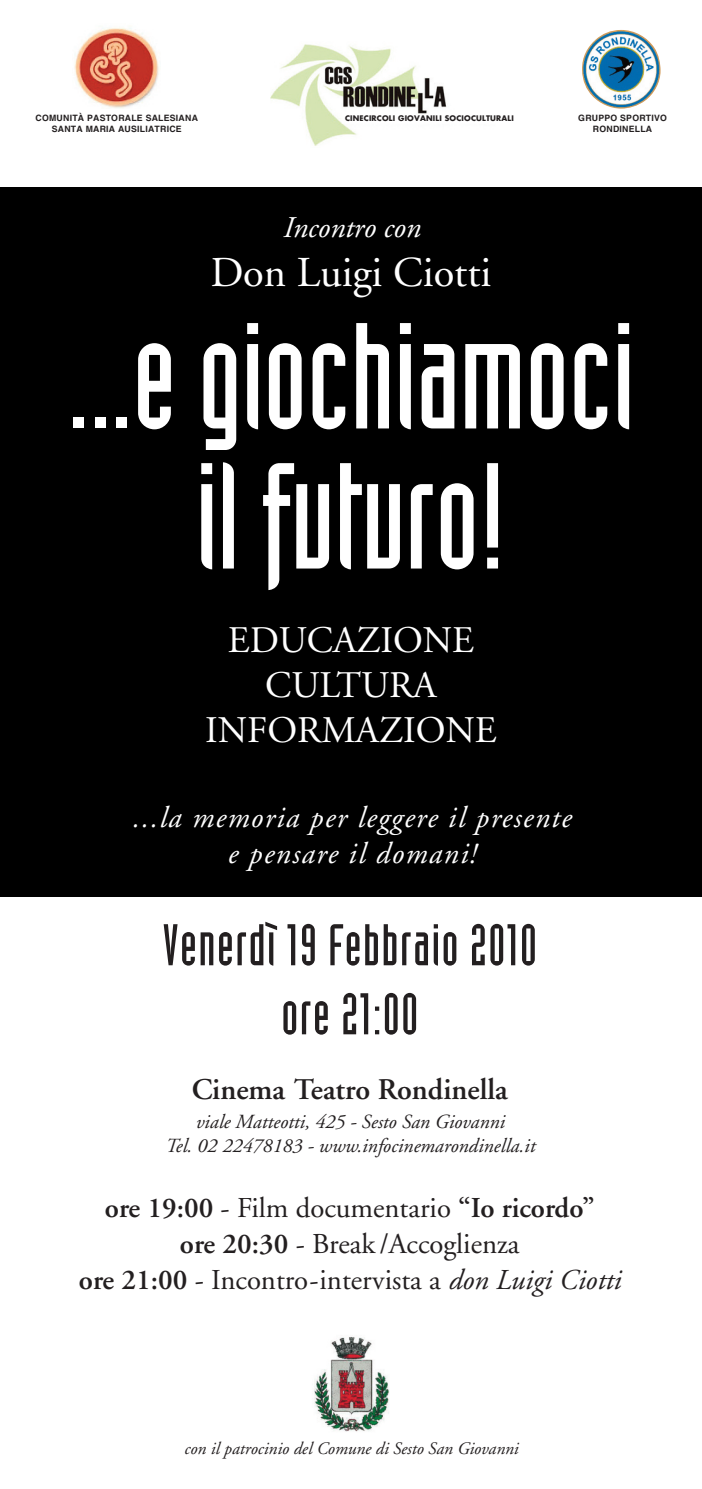
<style>
.page{position:relative;width:702px;height:1489px;background:#fff}
.page>*{position:absolute;margin:0;border:0;box-sizing:border-box;transform-origin:0 0}
.t1{font:147.5px/140px "Industria Solid";color:#fff;text-align:center}
.t2{font:57.5px/69px "Industria Solid";letter-spacing:.025em;color:#231f20;text-align:center}
.t3{font:42.5px "Adobe Garamond";color:#fff}
.t4{font:37.5px/45px "Adobe Garamond";color:#fff;text-align:center}
.t5{font:italic 30px/36px "Adobe Garamond";letter-spacing:.05em;color:#fff;text-align:center}
.t6{font:600 30px "Adobe Garamond";color:#231f20}
.t7{font:italic 30px "Adobe Garamond";color:#fff}
.t8{font:28.75px/36px "Adobe Garamond";color:#231f20;text-align:center}
.t9{font:italic 20px/24px "Adobe Garamond";color:#231f20;text-align:center}
.t10{font:italic 17.5px "Adobe Garamond";color:#231f20}
.t11{font:700 8.75px/10.5px "Helvetica";letter-spacing:.025em;color:#231f20;text-align:center}
.t12{font:700 7.5px "Futura";letter-spacing:.025em;color:#231f20}
.s1{font-weight:600}
.s2{font-style:italic}
</style>
<div class="page">
<div style="left:0;top:188px;width:702px;height:708px;background:#000"></div>
<img style="left:582px;top:30px;width:78px;height:79px">
<img style="left:270px;top:44px;width:177px;height:102px">
<img style="left:314px;top:1336px;width:76px;height:96px">
<img style="left:74px;top:28px;width:85px;height:80px">
<p class="t11" style="left:36px;top:114px;width:164px">COMUNITÀ PASTORALE SALESIANA<br>SANTA MARIA AUSILIATRICE</p>
<p class="t12" style="left:345px;top:115px;width:170px">CINECIRCOLI GIOVANILI SOCIOCULTURALI</p>
<p class="t11" style="left:578px;top:114px;width:90px">GRUPPO SPORTIVO<br>RONDINELLA</p>
<p class="t7" style="left:282px;top:215px;width:139px">Incontro con</p>
<h3 class="t3" style="left:211px;top:255px;width:282px">Don Luigi Ciotti</h3>
<h1 class="t1" style="left:68px;top:316px;width:568px">...egiochiamoci il futuro!</h1>
<h3 class="t4" style="left:205px;top:621px;width:293px">EDUCAZIONE<br>CULTURA<br>INFORMAZIONE</h3>
<p class="t5" style="left:131px;top:802px;width:440px">...la memoria per leggere il presente e pensare il domani!</p>
<h2 class="t2" style="left:163px;top:914px;width:376px">Venerdì 19 Febbraio 2010 ore 21:00</h2>
<p class="t6" style="left:192px;top:1077px;width:317px">Cinema Teatro Rondinella</p>
<p class="t9" style="left:165px;top:1111px;width:371px">viale Matteotti, 425 - Sesto San Giovanni<br>Tel. 02 22478183 - www.infocinemarondinella.it</p>
<p class="t8" style="left:79px;top:1192px;width:543px"><span class="s1">ore 19:00</span> - Film documentario <span class="s1">“Io ricordo”<br>ore 20:30</span> - Break /Accoglienza<br><span class="s1">ore 21:00</span> - Incontro-intervista a <span class="s2">don Luigi Ciotti</span></p>
<p class="t10" style="left:184px;top:1440px;width:335px">con il patrocinio del Comune di Sesto San Giovanni</p>
</div>
